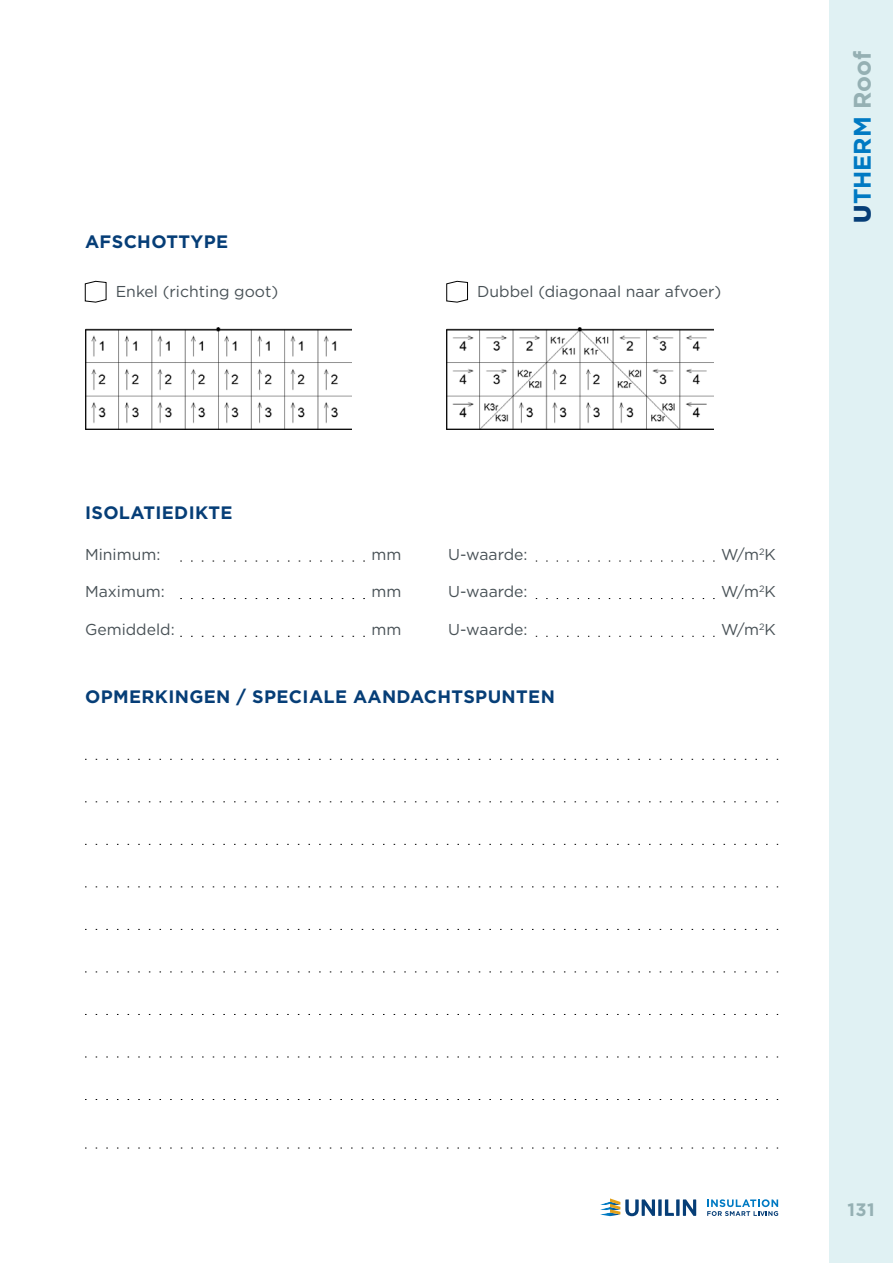
<style>
.page{position:relative;width:893px;height:1263px;background:#fff}
.page>*{position:absolute;margin:0;border:0;box-sizing:border-box;transform-origin:0 0}
.t1{font:700 24px "Gotham";color:#007ac3}
.t2{font:700 18px "Gotham";letter-spacing:.02em;color:#063e77}
.t3{font:700 18px "Gotham";color:#95b0b3}
.t4{font:15.75px "Gotham";color:#485156}
.s1{font-weight:900;color:#063e77}
.s2{color:#95b0b3}
</style>
<div class="page">
<div style="left:829px;top:0;width:64px;height:1263px;background:#e0f1f3"></div>
<svg style="left:85px;top:281px;width:22px;height:22px"></svg>
<svg style="left:446px;top:281px;width:22px;height:22px"></svg>
<svg style="left:85px;top:759px;width:693px;height:1px"></svg>
<svg style="left:85px;top:801px;width:693px;height:1px"></svg>
<svg style="left:85px;top:844px;width:693px;height:1px"></svg>
<svg style="left:85px;top:887px;width:693px;height:1px"></svg>
<svg style="left:85px;top:929px;width:693px;height:1px"></svg>
<svg style="left:85px;top:972px;width:693px;height:1px"></svg>
<svg style="left:85px;top:1014px;width:693px;height:1px"></svg>
<svg style="left:85px;top:1057px;width:693px;height:1px"></svg>
<svg style="left:180px;top:561px;width:185px;height:1px"></svg>
<svg style="left:180px;top:598px;width:185px;height:1px"></svg>
<svg style="left:180px;top:636px;width:185px;height:1px"></svg>
<svg style="left:536px;top:561px;width:179px;height:1px"></svg>
<svg style="left:536px;top:598px;width:179px;height:1px"></svg>
<svg style="left:536px;top:636px;width:179px;height:1px"></svg>
<img style="left:85px;top:327px;width:267px;height:103px">
<img style="left:446px;top:327px;width:267px;height:103px">
<svg style="left:85px;top:1099px;width:693px;height:1px"></svg>
<svg style="left:85px;top:1148px;width:693px;height:1px"></svg>
<svg style="left:600px;top:1198px;width:96px;height:18px"></svg>
<svg style="left:707px;top:1199px;width:71px;height:17px"></svg>
<p class="t2" style="left:85px;top:229px;width:145px">AFSCHOTTYPE</p>
<p class="t4" style="left:116px;top:281px;width:164px">Enkel (richting goot)</p>
<p class="t4" style="left:477px;top:281px;width:246px">Dubbel (diagonaal naar afvoer)</p>
<h1 class="t1" style="left:846px;top:223px;width:173px;rotate:-90deg"><span class="s1">U</span>THERM <span class="s2">Roof</span></h1>
<p class="t2" style="left:85px;top:501px;width:149px">ISOLATIEDIKTE</p>
<p class="t4" style="left:85px;top:544px;width:77px">Minimum:</p>
<p class="t4" style="left:372px;top:544px;width:31px">mm</p>
<p class="t4" style="left:448px;top:544px;width:81px">U-waarde:</p>
<p class="t4" style="left:721px;top:544px;width:56px">W/m<sup>2</sup>K</p>
<p class="t4" style="left:85px;top:582px;width:81px">Maximum:</p>
<p class="t4" style="left:372px;top:582px;width:31px">mm</p>
<p class="t4" style="left:448px;top:582px;width:81px">U-waarde:</p>
<p class="t4" style="left:721px;top:582px;width:56px">W/m<sup>2</sup>K</p>
<p class="t4" style="left:85px;top:619px;width:91px">Gemiddeld:</p>
<p class="t4" style="left:372px;top:619px;width:31px">mm</p>
<p class="t4" style="left:448px;top:619px;width:81px">U-waarde:</p>
<p class="t4" style="left:721px;top:619px;width:56px">W/m<sup>2</sup>K</p>
<p class="t2" style="left:85px;top:684px;width:471px">OPMERKINGEN / SPECIALE AANDACHTSPUNTEN</p>
<p class="t3" style="left:847px;top:1198px;width:29px">131</p>
</div>
